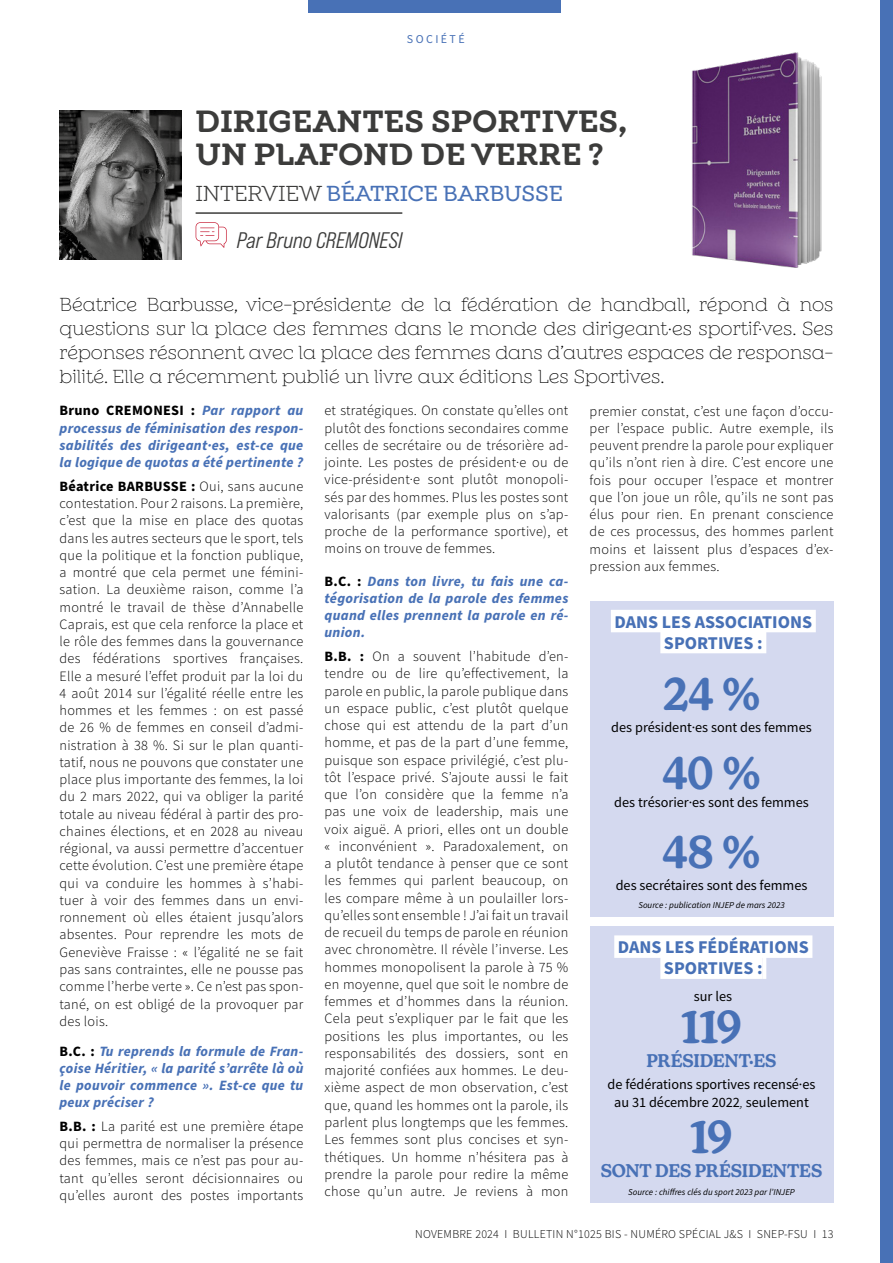
<style>
.page{position:relative;width:893px;height:1263px;background:#fff}
.page>*{position:absolute;margin:0;border:0;box-sizing:border-box;transform-origin:0 0}
.t1{font:600 45px/79.1px "New Kansas";letter-spacing:-.02em;color:#4871b6;scale:.96 1}
.t2{font:600 31.5px/33px "Winden Alt";color:#3c3c3b}
.t3{font:500 22.5px "Winden Alt";letter-spacing:-.01em;color:#4871b6}
.t4{font:22.5px "Bebas Neue Pro Sm E Md It";color:#3c3c3b}
.t5{font:300 19.5px/24px "Winden Alt";color:#000;text-align:justify}
.t6{font:700 18px/21px "Source Sans Pro";color:#4871b6;text-align:center}
.t7{font:600 18px "New Kansas";letter-spacing:-.01em;color:#4871b6;scale:.96 1}
.t8{font:300 14.25px/17.2px "Source Sans Pro";letter-spacing:.02em;color:#000;text-align:justify}
.t9{font:italic 700 14.25px/17.2px "Source Sans Pro";letter-spacing:.02em;color:#4871b6;text-align:justify}
.t10{font:14.25px/18px "Source Sans Pro";color:#000;text-align:center}
.t11{font:300 12px "Source Sans Pro";letter-spacing:.02em;color:#000}
.t12{font:12px "Source Sans Pro";letter-spacing:.2em;color:#4871b6}
.t13{font:italic 9px "Source Sans Pro";color:#000}
.s1{font-weight:400;color:#3c3c3b}
.s2{font-style:normal;color:#000}
.s3{font-weight:700}
.s4{font-weight:300;font-style:italic}
</style>
<div class="page">
<img style="left:60px;top:111px;width:121px;height:148px">
<div style="left:308px;top:0;width:253px;height:13px;background:#4871b6"></div>
<div style="left:880px;top:0;width:13px;height:1263px;background:#4871b6"></div>
<hr style="left:196px;top:212px;width:206px;height:2px;background:#3c3c3b">
<svg style="left:196px;top:222px;width:31px;height:26px"></svg>
<div style="left:590px;top:601px;width:243px;height:316px;background:#d4d9ef"></div>
<div style="left:611px;top:610px;width:205px;height:22px;background:#fff"></div>
<div style="left:660px;top:631px;width:106px;height:22px;background:#fff"></div>
<img style="left:692px;top:52px;width:130px;height:216px">
<div style="left:590px;top:926px;width:243px;height:277px;background:#d4d9ef"></div>
<div style="left:614px;top:935px;width:198px;height:23px;background:#fff"></div>
<div style="left:660px;top:956px;width:103px;height:23px;background:#fff"></div>
<hr style="left:763px;top:955px;width:3px;height:24px;background:#fff">
<p class="t12" style="left:407px;top:31px;width:59px">SOCIÉTÉ</p>
<h2 class="t2" style="left:196px;top:105px;width:433px">DIRIGEANTES SPORTIVES,<br>UN PLAFOND DE VERRE ?</h2>
<h3 class="t3" style="left:196px;top:180px;width:369px"><span class="s1">INTERVIEW</span> BÉATRICE BARBUSSE</h3>
<h3 class="t4" style="left:237px;top:227px;width:167px">Par Bruno CREMONESI</h3>
<p class="t5" style="left:60px;top:293px;width:775px">Béatrice Barbusse, vice-présidente de la fédération de handball, répond à nos questions sur la place des femmes dans le monde des dirigeant·es sportif·ves. Ses réponses résonnent avec la place des femmes dans d’autres espaces de responsa&shy;bilité. Elle a récemment publié un livre aux éditions Les Sportives.</p>
<p class="t9" style="left:60px;top:402px;width:245px"><span class="s2">Bruno CREMONESI :</span> Par rapport au processus de féminisation des respon&shy;sabilités des dirigeant·es, est-ce que la logique de quotas a été pertinente ?</p>
<p class="t8" style="left:60px;top:477px;width:245px"><span class="s3">Béatrice BARBUSSE :</span> Oui, sans aucune contestation. Pour 2 raisons. La première, c’est que la mise en place des quotas dans les autres secteurs que le sport, tels que la politique et la fonction publique, a montré que cela permet une fémini&shy;sation. La deuxième raison, comme l’a montré le travail de thèse d’Annabelle Caprais, est que cela renforce la place et le rôle des femmes dans la gouvernance des fédérations sportives françaises.<br>Elle a mesuré l’effet produit par la loi du 4 août 2014 sur l’égalité réelle entre les hommes et les femmes : on est passé de 26 % de femmes en conseil d’admi&shy;nistration à 38 %. Si sur le plan quanti&shy;tatif, nous ne pouvons que constater une place plus importante des femmes, la loi du 2 mars 2022, qui va obliger la parité totale au niveau fédéral à partir des pro&shy;chaines élections, et en 2028 au niveau régional, va aussi permettre d’accentuer cette évolution. C’est une première étape qui va conduire les hommes à s’habi&shy;tuer à voir des femmes dans un envi&shy;ronnement où elles étaient jusqu’alors absentes. Pour reprendre les mots de Geneviève Fraisse : « l’égalité ne se fait pas sans contraintes, elle ne pousse pas comme l’herbe verte ». Ce n’est pas spon&shy;tané, on est obligé de la provoquer par des lois.</p>
<p class="t9" style="left:60px;top:1042px;width:245px"><span class="s2">B.C. :</span> Tu reprends la formule de Fran&shy;çoise Héritier, « la parité s’arrête là où le pouvoir commence ». Est-ce que tu peux préciser ?</p>
<p class="t8" style="left:60px;top:1117px;width:245px"><span class="s3">B.B. :</span> La parité est une première étape qui permettra de normaliser la présence des femmes, mais ce n’est pas pour au&shy;tant qu’elles seront décisionnaires ou qu’elles auront des postes importants</p>
<p class="t8" style="left:325px;top:402px;width:245px">et stratégiques. On constate qu’elles ont plutôt des fonctions secondaires comme celles de secrétaire ou de trésorière ad&shy;jointe. Les postes de président·e ou de vice-président·e sont plutôt monopoli&shy;sés par des hommes. Plus les postes sont valorisants (par exemple plus on s’ap&shy;proche de la performance sportive), et moins on trouve de femmes.</p>
<p class="t9" style="left:325px;top:573px;width:245px"><span class="s2">B.C. :</span> Dans ton livre, tu fais une ca&shy;tégorisation de la parole des femmes quand elles prennent la parole en ré&shy;union.</p>
<p class="t8" style="left:325px;top:648px;width:245px"><span class="s3">B.B. :</span> On a souvent l’habitude d’en&shy;tendre ou de lire qu’effectivement, la parole en public, la parole publique dans un espace public, c’est plutôt quelque chose qui est attendu de la part d’un homme, et pas de la part d’une femme, puisque son espace privilégié, c’est plu&shy;tôt l’espace privé. S’ajoute aussi le fait que l’on considère que la femme n’a pas une voix de leadership, mais une voix aiguë. A priori, elles ont un double « inconvénient ». Paradoxalement, on a plutôt tendance à penser que ce sont les femmes qui parlent beaucoup, on les compare même à un poulailler lors&shy;qu’elles sont ensemble ! J’ai fait un travail de recueil du temps de parole en réunion avec chronomètre. Il révèle l’inverse. Les hommes monopolisent la parole à 75 % en moyenne, quel que soit le nombre de femmes et d’hommes dans la réunion.<br>Cela peut s’expliquer par le fait que les positions les plus importantes, ou les responsabilités des dossiers, sont en majorité confiées aux hommes. Le deu&shy;xième aspect de mon observation, c’est que, quand les hommes ont la parole, ils parlent plus longtemps que les femmes.<br>Les femmes sont plus concises et syn&shy;thétiques. Un homme n’hésitera pas à prendre la parole pour redire la même chose qu’un autre. Je reviens à mon</p>
<p class="t8" style="left:590px;top:402px;width:245px">premier constat, c’est une façon d’occu&shy;per l’espace public. Autre exemple, ils peuvent prendre la parole pour expliquer qu’ils n’ont rien à dire. C’est encore une fois pour occuper l’espace et montrer que l’on joue un rôle, qu’ils ne sont pas élus pour rien. En prenant conscience de ces processus, des hommes parlent moins et laissent plus d’espaces d’ex&shy;pression aux femmes.</p>
<p class="t6" style="left:614px;top:612px;width:199px">DANS LES ASSOCIATIONS<br>SPORTIVES :</p>
<h1 class="t1" style="left:663px;top:654px;width:103px">24 %</h1>
<p class="t10" style="left:611px;top:718px;width:202px">des président·es sont des femmes</p>
<h1 class="t1" style="left:663px;top:733px;width:103px">40 %<br>48 %</h1>
<p class="t10" style="left:616px;top:876px;width:193px">des secrétaires sont des femmes</p>
<p class="t13" style="left:638px;top:899px;width:148px">Source : publication INJEP de mars 2023</p>
<p class="t6" style="left:618px;top:937px;width:192px">DANS LES FÉDÉRATIONS<br>SPORTIVES :</p>
<p class="t10" style="left:694px;top:987px;width:40px">sur les</p>
<h1 class="t1" style="left:681px;top:987px;width:65px">119</h1>
<p class="t7" style="left:647px;top:1049px;width:137px">PRÉSIDENT·ES</p>
<p class="t10" style="left:608px;top:1075px;width:209px">de fédérations sportives recensé·es au 31 décembre 2022<span class="s4">,</span> seulement</p>
<h1 class="t1" style="left:690px;top:1097px;width:46px">19</h1>
<p class="t7" style="left:601px;top:1160px;width:233px">SONT DES PRÉSIDENTES</p>
<p class="t13" style="left:628px;top:1186px;width:168px">Source : chiffres clés du sport 2023 par l’INJEP</p>
<p class="t11" style="left:415px;top:1226px;width:420px">NOVEMBRE 2024 I BULLETIN N°1025 BIS - NUMÉRO SPÉCIAL J&amp;S I SNEP-FSU I 13</p>
<p class="t10" style="left:614px;top:793px;width:196px">des trésorier·es sont des femmes</p>
</div>
